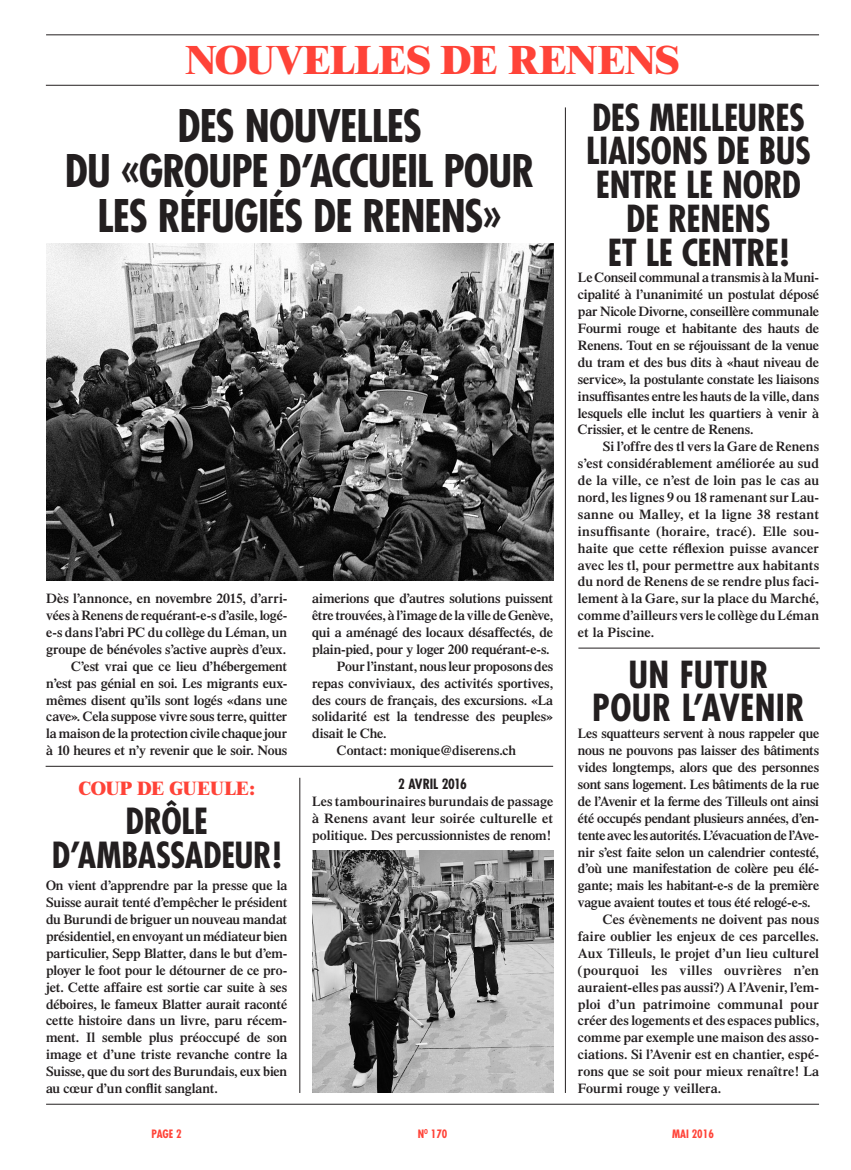
<style>
.page{position:relative;width:851px;height:1170px;background:#fff}
.page>*{position:absolute;margin:0;border:0;box-sizing:border-box;transform-origin:0 0}
.INTER-TITRE{font:700 condensed 43.75px "Futura";letter-spacing:-.025em;color:#231f20}
.t1{font:800 39.38px "Times";letter-spacing:-.015em;color:#ff4338}
.INTER-TITRE-2{font:700 condensed 36.25px/33.8px "Futura";letter-spacing:-.01em;color:#231f20}
.INTER-TITRE-3{font:700 condensed 36.25px "Futura";letter-spacing:.01em;color:#231f20}
.INTER-TITRE-4{font:700 condensed 35px "Futura";letter-spacing:-.01em;color:#231f20}
.TITRES{font:800 18.75px "Times";letter-spacing:-.005em;color:#ff4338}
.TEXTE-BASE-1E-LIGNE{font:600 13.75px/16.9px "Times";letter-spacing:-.01em;color:#231f20;text-align:justify}
.TEXTE-BASE{font:600 13.75px/16.9px "Times";color:#231f20;text-align:justify}
.TEXTE-BASE-1E-LIGNE-2{font:700 condensed 13.75px "Futura";letter-spacing:-.015em;color:#231f20}
.t2{font:700 condensed 11.25px "Futura";color:#ff4338}
.t3{font:700 condensed 6.5px "Futura";color:#ff4338}
</style>
<div class="page">
<hr style="left:46px;top:1103px;width:772px;height:1px;background:#231f20">
<hr style="left:46px;top:35px;width:772px;height:1px;background:#231f20">
<hr style="left:46px;top:85px;width:772px;height:1px;background:#231f20">
<hr style="left:46px;top:766px;width:507px;height:1px;background:#231f20">
<hr style="left:565px;top:107px;width:1px;height:985px;background:#231f20">
<hr style="left:299px;top:777px;width:1px;height:315px;background:#231f20">
<img style="left:312px;top:850px;width:241px;height:242px">
<img style="left:46px;top:243px;width:507px;height:337px">
<hr style="left:578px;top:648px;width:241px;height:1px;background:#231f20">
<p class="t1" style="left:186px;top:36px;width:495px">NOUVELLES DE RENENS</p>
<p class="INTER-TITRE" style="left:177px;top:98px;width:246px">DES NOUVELLES</p>
<p class="INTER-TITRE" style="left:65px;top:143px;width:471px">DU «GROUPE D’ACCUEIL POUR</p>
<p class="INTER-TITRE" style="left:98px;top:188px;width:405px">LES RÉFUGIÉS DE RENENS»</p>
<p class="TEXTE-BASE-1E-LIGNE" style="left:46px;top:590px;width:242px">Dès l’annonce, en novembre 2015, d’arri&shy;vées à Renens de requérant-e-s d’asile, logé&shy;e-s dans l’abri PC du collège du Léman, un groupe de bénévoles s’active auprès d’eux.</p>
<p class="TEXTE-BASE" style="left:46px;top:657px;width:242px;text-indent:25px">C’est vrai que ce lieu d’hébergement n’est pas génial en soi. Les migrants eux&shy;mêmes disent qu’ils sont logés «dans une cave». Cela suppose vivre sous terre, quitter la maison de la protection civile chaque jour à 10 heures et n’y revenir que le soir. Nous</p>
<p class="TITRES" style="left:78px;top:776px;width:178px">COUP DE GUEULE:</p>
<p class="INTER-TITRE-4" style="left:125px;top:799px;width:84px">DRÔLE</p>
<p class="INTER-TITRE-4" style="left:52px;top:833px;width:231px">D’AMBASSADEUR!</p>
<p class="TEXTE-BASE-1E-LIGNE" style="left:46px;top:876px;width:243px">On vient d’apprendre par la presse que la Suisse aurait tenté d’empêcher le président du Burundi de briguer un nouveau mandat présidentiel, en envoyant un médiateur bien particulier, Sepp Blatter, dans le but d’em&shy;ployer le foot pour le détourner de ce pro&shy;jet. Cette affaire est sortie car suite à ses déboires, le fameux Blatter aurait raconté cette histoire dans un livre, paru récem&shy;ment. Il semble plus préoccupé de son image et d’une triste revanche contre la Suisse, que du sort des Burundais, eux bien au cœur d’un conflit sanglant.</p>
<p class="TEXTE-BASE" style="left:312px;top:590px;width:242px">aimerions que d’autres solutions puissent être trouvées, à l’image de la ville de Genève, qui a aménagé des locaux désaffectés, de plain-pied, pour y loger 200 requérant-e-s.</p>
<p class="TEXTE-BASE" style="left:312px;top:657px;width:242px;text-indent:25px">Pour l’instant, nous leur proposons des repas conviviaux, des activités sportives, des cours de français, des excursions. «La solidarité est la tendresse des peuples» disait le Che.</p>
<p class="TEXTE-BASE" style="left:337px;top:741px;width:181px">Contact: monique@diserens.ch</p>
<p class="TEXTE-BASE-1E-LIGNE-2" style="left:398px;top:775px;width:70px">2 AVRIL 2016</p>
<p class="TEXTE-BASE-1E-LIGNE" style="left:312px;top:792px;width:242px">Les tambourinaires burundais de passage à Renens avant leur soirée culturelle et politique. Des percussionnistes de renom!</p>
<p class="INTER-TITRE-2" style="left:586px;top:100px;width:226px">DES MEILLEURES<br>LIAISONS DE BUS<br>ENTRE LE NORD</p>
<p class="INTER-TITRE-2" style="left:626px;top:202px;width:146px">DE RENENS</p>
<p class="INTER-TITRE-2" style="left:607px;top:235px;width:183px">ET LE CENTRE!</p>
<p class="TEXTE-BASE-1E-LIGNE" style="left:578px;top:269px;width:242px">Le Conseil communal a transmis à la Muni&shy;cipalité à l’unanimité un postulat déposé par Nicole Divorne, conseillère communale Fourmi rouge et habitante des hauts de Renens. Tout en se réjouissant de la venue du tram et des bus dits à «haut niveau de service», la postulante constate les liaisons insuffisantes entre les hauts de la ville, dans lesquels elle inclut les quartiers à venir à Crissier, et le centre de Renens.</p>
<p class="TEXTE-BASE" style="left:578px;top:438px;width:242px;text-indent:25px">Si l’offre des tl vers la Gare de Renens s’est considérablement améliorée au sud de la ville, ce n’est de loin pas le cas au nord, les lignes 9 ou 18 ramenant sur Lau&shy;sanne ou Malley, et la ligne 38 restant insuffisante (horaire, tracé). Elle sou&shy;haite que cette réflexion puisse avancer avec les tl, pour permettre aux habitants du nord de Renens de se rendre plus faci&shy;lement à la Gare, sur la place du Marché, comme d’ailleurs vers le collège du Léman et la Piscine.</p>
<p class="INTER-TITRE-2" style="left:628px;top:657px;width:142px">UN FUTUR</p>
<p class="INTER-TITRE-3" style="left:592px;top:685px;width:214px">POUR L’AVENIR</p>
<p class="TEXTE-BASE-1E-LIGNE" style="left:578px;top:725px;width:242px">Les squatteurs servent à nous rappeler que nous ne pouvons pas laisser des bâtiments vides longtemps, alors que des personnes sont sans logement. Les bâtiments de la rue de l’Avenir et la ferme des Tilleuls ont ainsi été occupés pendant plusieurs années, d’en&shy;tente avec les autorités. L’évacuation de l’Ave&shy;nir s’est faite selon un calendrier contesté, d’où une manifestation de colère peu élé&shy;gante; mais les habitant-e-s de la première vague avaient toutes et tous été relogé-e-s.</p>
<p class="TEXTE-BASE" style="left:578px;top:910px;width:242px;text-indent:25px">Ces évènements ne doivent pas nous faire oublier les enjeux de ces parcelles.<br>Aux Tilleuls, le projet d’un lieu culturel (pourquoi les villes ouvrières n’en auraient-elles pas aussi?) A l’Avenir, l’em&shy;ploi d’un patrimoine communal pour créer des logements et des espaces publics, comme par exemple une maison des asso&shy;ciations. Si l’Avenir est en chantier, espé&shy;rons que se soit pour mieux renaître! La Fourmi rouge y veillera.</p>
<p class="t3" style="left:424px;top:1127px;width:5px">O</p>
<p class="t2" style="left:152px;top:1126px;width:32px">PAGE 2</p>
<p class="t2" style="left:431px;top:1126px;width:18px">170</p>
<p class="t2" style="left:418px;top:1126px;width:8px">N</p>
<p class="t2" style="left:672px;top:1126px;width:43px">MAI 2016</p>
</div>
